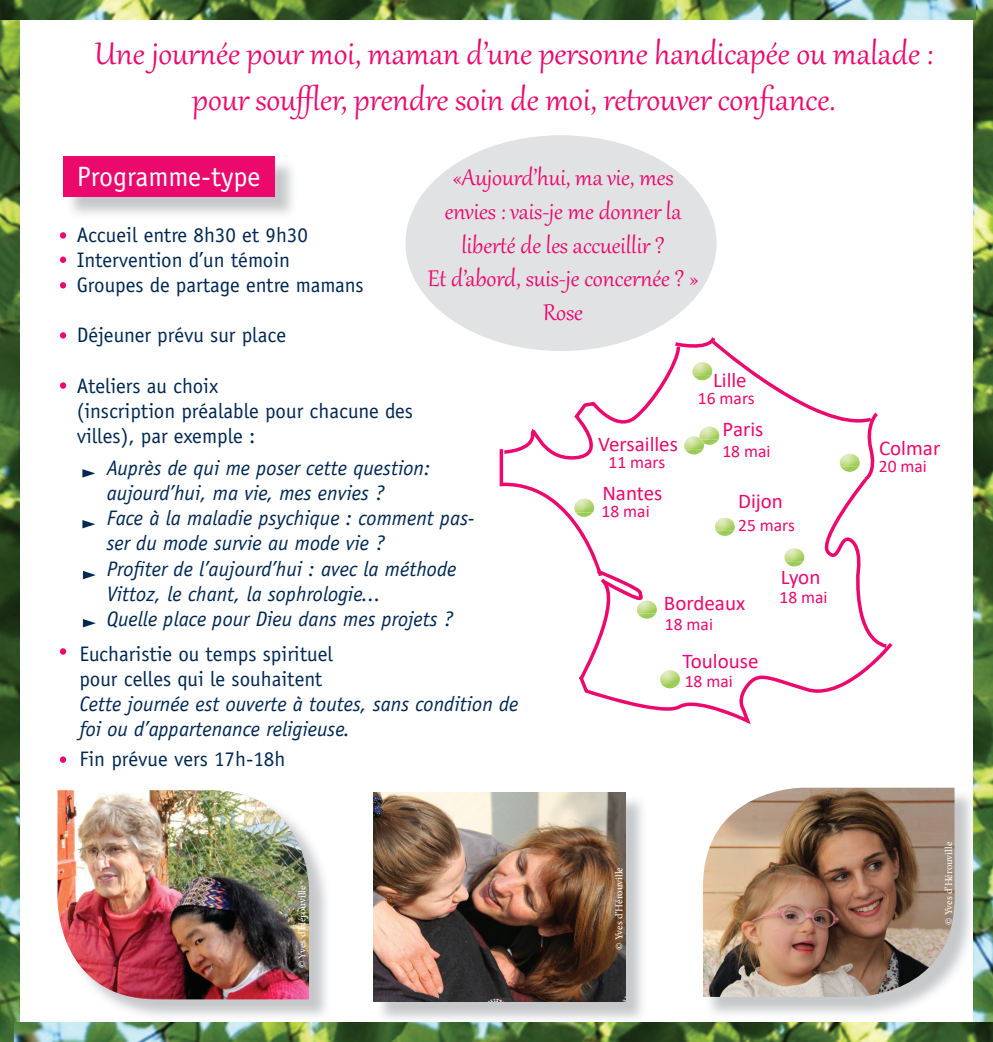
<style>
.page{position:relative;width:993px;height:1042px;background:#fff}
.page>*{position:absolute;margin:0;border:0;box-sizing:border-box;transform-origin:0 0}
.t1{font:38.5px/46.2px "Gabriola";color:#ec096d;text-align:center}
.t2{font:28px/33.6px "Gabriola";color:#ec096d;text-align:center}
.t3{font:28px "Officina Sans";color:#fff}
.t4{font:italic 21px/25.2px "Officina Sans";color:#002853}
.t5{font:21px/25.2px "Officina Sans";color:#002853}
.t6{font:21px "Calibri";color:#ec096d}
.t7{font:17.5px "Calibri";color:#ec096d}
.t8{font:10.5px "Minion Pro";letter-spacing:-.005em;color:#fff}
.s1{color:#ed028c}
</style>
<div class="page">
<img style="left:0;top:20px;width:20px;height:1022px">
<img style="left:710px;top:790px;width:262px;height:224px">
<img style="left:703px;top:788px;width:251px;height:209px">
<img style="left:381px;top:795px;width:262px;height:224px">
<img style="left:373px;top:792px;width:252px;height:210px">
<img style="left:108px;top:843px;width:219px;height:173px">
<img style="left:57px;top:790px;width:252px;height:209px">
<div style="left:405px;top:135px;width:311px;height:216px;background:#e1e2e4;border-radius:50%"></div>
<hr style="left:499px;top:449px;width:4px;height:37px;background:#f7a0c6">
<svg style="left:500px;top:333px;width:392px;height:391px"></svg>
<img style="left:784px;top:549px;width:20px;height:17px">
<img style="left:575px;top:512px;width:17px;height:5px">
<img style="left:574px;top:499px;width:20px;height:13px">
<img style="left:973px;top:0;width:19px;height:1022px">
<img style="left:0;top:0;width:975px;height:20px">
<img style="left:15px;top:1022px;width:977px;height:20px">
<div style="left:60px;top:232px;width:6px;height:7px;background:#ec096d;border-radius:50%"></div>
<div style="left:60px;top:256px;width:6px;height:7px;background:#ec096d;border-radius:50%"></div>
<svg style="left:60px;top:282px;width:6px;height:6px"></svg>
<div style="left:60px;top:332px;width:6px;height:7px;background:#ec096d;border-radius:50%"></div>
<div style="left:60px;top:382px;width:6px;height:7px;background:#ec096d;border-radius:50%"></div>
<div style="left:60px;top:648px;width:6px;height:7px;background:#ec096d;border-radius:50%"></div>
<div style="left:60px;top:756px;width:6px;height:7px;background:#ec096d;border-radius:50%"></div>
<img style="left:71px;top:159px;width:222px;height:55px">
<div style="left:63px;top:156px;width:211px;height:41px;background:#ec096d"></div>
<svg style="left:82px;top:469px;width:13px;height:8px"></svg>
<svg style="left:82px;top:520px;width:13px;height:8px"></svg>
<svg style="left:83px;top:571px;width:13px;height:8px"></svg>
<svg style="left:83px;top:619px;width:13px;height:8px"></svg>
<h1 class="t1" style="left:95px;top:27px;width:840px">Une journée pour moi, maman d’une personne handicapée ou malade : pour souffler, prendre soin de moi, retrouver confiance.</h1>
<h2 class="t3" style="left:77px;top:160px;width:185px">Programme-type</h2>
<h2 class="t2" style="left:427px;top:159px;width:272px">«Aujourd’hui, ma vie, mes envies : vais-je me donner la liberté de les accueillir ?<br>Et d’abord, suis-je concernée ? »<br>Rose</h2>
<p class="t5" style="left:77px;top:222px;width:288px">Accueil entre 8h30 et 9h30<br>Intervention d’un témoin<br>Groupes de partage entre mamans</p>
<p class="t5" style="left:77px;top:323px;width:211px">Déjeuner prévu sur place</p>
<p class="t5" style="left:77px;top:373px;width:338px">Ateliers au choix<br>(inscription préalable pour chacune des villes), par exemple :</p>
<p class="t6" style="left:712px;top:365px;width:35px">Lille</p>
<p class="t7" style="left:697px;top:385px;width:58px">16 mars</p>
<p class="t6" style="left:722px;top:415px;width:42px">Paris</p>
<p class="t7" style="left:722px;top:439px;width:50px">18 mai</p>
<p class="t6" style="left:598px;top:429px;width:81px">Versailles</p>
<p class="t7" style="left:608px;top:450px;width:58px">11 mars</p>
<p class="t4" style="left:107px;top:455px;width:369px">Auprès de qui me poser cette question: aujourd’hui, ma vie, mes envies ?<br>Face à la maladie psychique : comment pas&shy;ser du mode survie au mode vie ?<br>Profiter de l’aujourd’hui : avec la méthode Vittoz, le chant, la sophrologie...<br>Quelle place pour Dieu dans mes projets ?</p>
<p class="t5" style="left:79px;top:641px;width:255px">Eucharistie ou temps spirituel pour celles qui le souhaitent</p>
<p class="t4" style="left:79px;top:691px;width:440px">Cette journée est ouverte à toutes, sans condition de foi ou d’appartenance religieuse.</p>
<p class="t5" style="left:79px;top:746px;width:207px">Fin prévue vers 17h-18h</p>
<p class="t6" style="left:602px;top:478px;width:61px">Nantes</p>
<p class="t7" style="left:601px;top:499px;width:50px">18 mai</p>
<p class="t6" style="left:737px;top:486px;width:46px">Dijon</p>
<p class="t7" style="left:737px;top:513px;width:58px">25 mars</p>
<p class="t6" style="left:780px;top:562px;width:41px">Lyon</p>
<p class="t7" style="left:779px;top:585px;width:50px">18 mai</p>
<p class="t6" style="left:663px;top:589px;width:83px">Bordeaux</p>
<p class="t7" style="left:664px;top:611px;width:50px">18 mai</p>
<p class="t6" style="left:682px;top:647px;width:78px"><span class="s1">T</span>oulouse</p>
<p class="t7" style="left:684px;top:669px;width:50px">18 mai</p>
<p class="t8" style="left:295px;top:968px;width:84px;rotate:-90deg">© Yves d’Hérouville</p>
<p class="t8" style="left:612px;top:950px;width:84px;rotate:-90deg">© Yves d’Hérouville</p>
<p class="t6" style="left:878px;top:433px;width:63px">Colmar</p>
<p class="t7" style="left:878px;top:453px;width:50px">20 mai</p>
<p class="t8" style="left:941px;top:925px;width:84px;rotate:-90deg">© Yves d’Hérouville</p>
</div>
